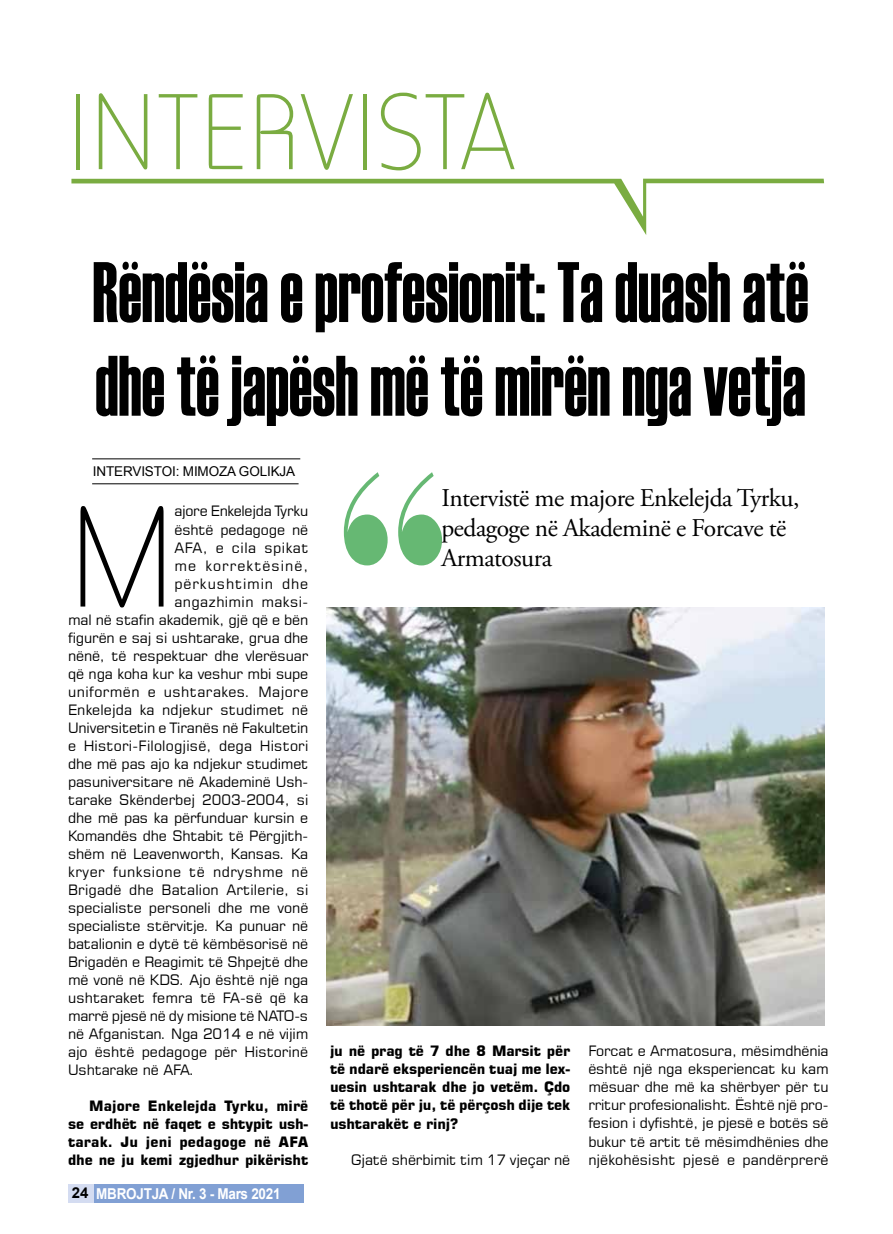
<style>
.page{position:relative;width:893px;height:1234px;background:#fff}
.page>*{position:absolute;margin:0;border:0;box-sizing:border-box;transform-origin:0 0}
.t1{font:231px "Normande BT";color:#66b873;scale:.8 1}
.t2{font:149.25px "Horatio D Ligh";color:#000}
.t3{font:112.5px "Horatio D Ligh";color:#7aac41}
.t4{font:85.5px/93.6px "Haettenschweiler";color:#000;scale:.76 1}
.t5{font:25.5px/30px "Adobe Garamond Pro";letter-spacing:-.02em;color:#000}
.t6{font:700 15px "Arial";letter-spacing:-.02em;color:#fff;scale:.9 1}
.t7{font:14.25px/18px "Square 721 BT";letter-spacing:-.01em;color:#000;text-align:justify}
.t8{font:700 14.25px/18px "Square 721 BT";letter-spacing:-.01em;color:#000;text-align:justify}
.t9{font:14.25px "Square 721 BT";letter-spacing:.01em;color:#000}
.t10{font:14.25px "Square 721 BT";letter-spacing:.035em;color:#000}
.t11{font:14.25px "Square 721 BT";letter-spacing:.015em;color:#000}
.t12{font:14.25px "Square 721 BT";letter-spacing:.03em;color:#000}
.t13{font:14.25px "Square 721 BT";letter-spacing:.025em;color:#000}
.t14{font:14.25px "Square 721 BT";letter-spacing:.07em;color:#000}
.t15{font:14.25px "Square 721 BT";letter-spacing:.06em;color:#000}
.t16{font:13.5px "Arial";letter-spacing:-.01em;color:#000}
.s1{color:#000}
</style>
<div class="page">
<div style="left:68px;top:1184px;width:236px;height:18px;background:#81a0d4"></div>
<div style="left:68px;top:1184px;width:26px;height:18px;background:#d4dcf1"></div>
<svg style="left:71px;top:179px;width:753px;height:56px"></svg>
<hr style="left:92px;top:458px;width:208px;height:1px;background:#000">
<hr style="left:92px;top:483px;width:207px;height:1px;background:#000">
<img style="left:326px;top:607px;width:499px;height:417px">
<h3 class="t3" style="left:67px;top:69px;width:451px">INTERVISTA</h3>
<h3 class="t4" style="left:92px;top:245px;width:944px">Rëndësia e profesionit: Ta duash atë dhe të japësh më të mirën nga vetja</h3>
<p class="t16" style="left:93px;top:462px;width:204px">INTERVISTOI: MIMOZA GOLIKJA</p>
<h2 class="t2" style="left:68px;top:474px;width:109px">M</h2>
<p class="t7" style="left:174px;top:502px;width:135px">ajore Enkelejda Tyrku</p>
<p class="t7" style="left:174px;top:520px;width:135px">është pedagoge në</p>
<p class="t10" style="left:174px;top:538px;width:135px">AFA, e cila spikat</p>
<p class="t14" style="left:174px;top:556px;width:135px">me korrektësinë,</p>
<p class="t15" style="left:174px;top:574px;width:135px">përkushtimin dhe</p>
<p class="t13" style="left:174px;top:592px;width:135px">angazhimin maksi-</p>
<p class="t7" style="left:68px;top:610px;width:242px">mal në stafin akademik, gjë që e bën</p>
<p class="t7" style="left:68px;top:628px;width:242px">figurën e saj si ushtarake, grua dhe</p>
<p class="t7" style="left:68px;top:646px;width:242px">nënë, të respektuar dhe vlerësuar</p>
<p class="t7" style="left:68px;top:664px;width:242px">që nga koha kur ka veshur mbi supe</p>
<p class="t12" style="left:68px;top:682px;width:242px">uniformën e ushtarakes. Majore</p>
<p class="t9" style="left:68px;top:700px;width:242px">Enkelejda ka ndjekur studimet në</p>
<p class="t7" style="left:68px;top:718px;width:242px">Universitetin e Tiranës në Fakultetin</p>
<p class="t11" style="left:68px;top:736px;width:242px">e Histori-Filologjisë, dega Histori</p>
<p class="t7" style="left:68px;top:754px;width:242px">dhe më pas ajo ka ndjekur studimet</p>
<p class="t7" style="left:68px;top:772px;width:242px">pasuniversitare në Akademinë Ush-</p>
<p class="t7" style="left:68px;top:790px;width:242px">tarake Skënderbej 2003-2004, si</p>
<p class="t7" style="left:68px;top:808px;width:242px">dhe më pas ka përfunduar kursin e</p>
<p class="t7" style="left:68px;top:826px;width:242px">Komandës dhe Shtabit të Përgjith-</p>
<p class="t7" style="left:68px;top:844px;width:242px">shëm në Leavenworth, Kansas. Ka</p>
<p class="t10" style="left:68px;top:862px;width:242px">kryer funksione të ndryshme në</p>
<p class="t9" style="left:68px;top:880px;width:242px">Brigadë dhe Batalion Artilerie, si</p>
<p class="t7" style="left:68px;top:898px;width:242px">specialiste personeli dhe me vonë</p>
<p class="t7" style="left:68px;top:916px;width:242px">specialiste stërvitje. Ka punuar në</p>
<p class="t7" style="left:68px;top:934px;width:242px">batalionin e dytë të këmbësorisë në</p>
<p class="t7" style="left:68px;top:952px;width:242px">Brigadën e Reagimit të Shpejtë dhe</p>
<p class="t7" style="left:68px;top:970px;width:242px">më vonë në KDS. Ajo është një nga</p>
<p class="t7" style="left:68px;top:988px;width:242px">ushtaraket femra të FA-së që ka</p>
<p class="t7" style="left:68px;top:1006px;width:242px">marrë pjesë në dy misione të NATO-s</p>
<p class="t7" style="left:68px;top:1024px;width:242px">në Afganistan. Nga 2014 e në vijim</p>
<p class="t7" style="left:68px;top:1042px;width:242px">ajo është pedagoge për Historinë</p>
<p class="t7" style="left:68px;top:1060px;width:128px">Ushtarake në AFA.</p>
<p class="t8" style="left:68px;top:1096px;width:242px;text-indent:21px">Majore Enkelejda Tyrku, mirë se erdhët në faqet e shtypit ush&shy;tarak. Ju jeni pedagoge në AFA dhe ne ju kemi zgjedhur pikërisht</p>
<p class="t6" style="left:72px;top:1183px;width:233px"><span class="s1">24</span> MBROJTJA / Nr. 3 - Mars 2021</p>
<h1 class="t1" style="left:328px;top:415px;width:163px">“</h1>
<h3 class="t5" style="left:442px;top:483px;width:359px">Intervistë me majore Enkelejda Tyrku, pedagoge në Akademinë e Forcave të<br>Armatosura</h3>
<p class="t8" style="left:330px;top:1041px;width:242px">ju në prag të 7 dhe 8 Marsit për të ndarë eksperiencën tuaj me lex&shy;uesin ushtarak dhe jo vetëm. Çdo të thotë për ju, të përçosh dije tek ushtarakët e rinj?</p>
<p class="t7" style="left:351px;top:1149px;width:221px">Gjatë shërbimit tim 17 vjeçar në</p>
<p class="t7" style="left:588px;top:1041px;width:242px">Forcat e Armatosura, mësimdhënia është një nga eksperiencat ku kam mësuar dhe më ka shërbyer për tu rritur profesionalisht. Është një pro&shy;fesion i dyfishtë, je pjesë e botës së bukur të artit të mësimdhënies dhe njëkohësisht pjesë e pandërprerë</p>
</div>
